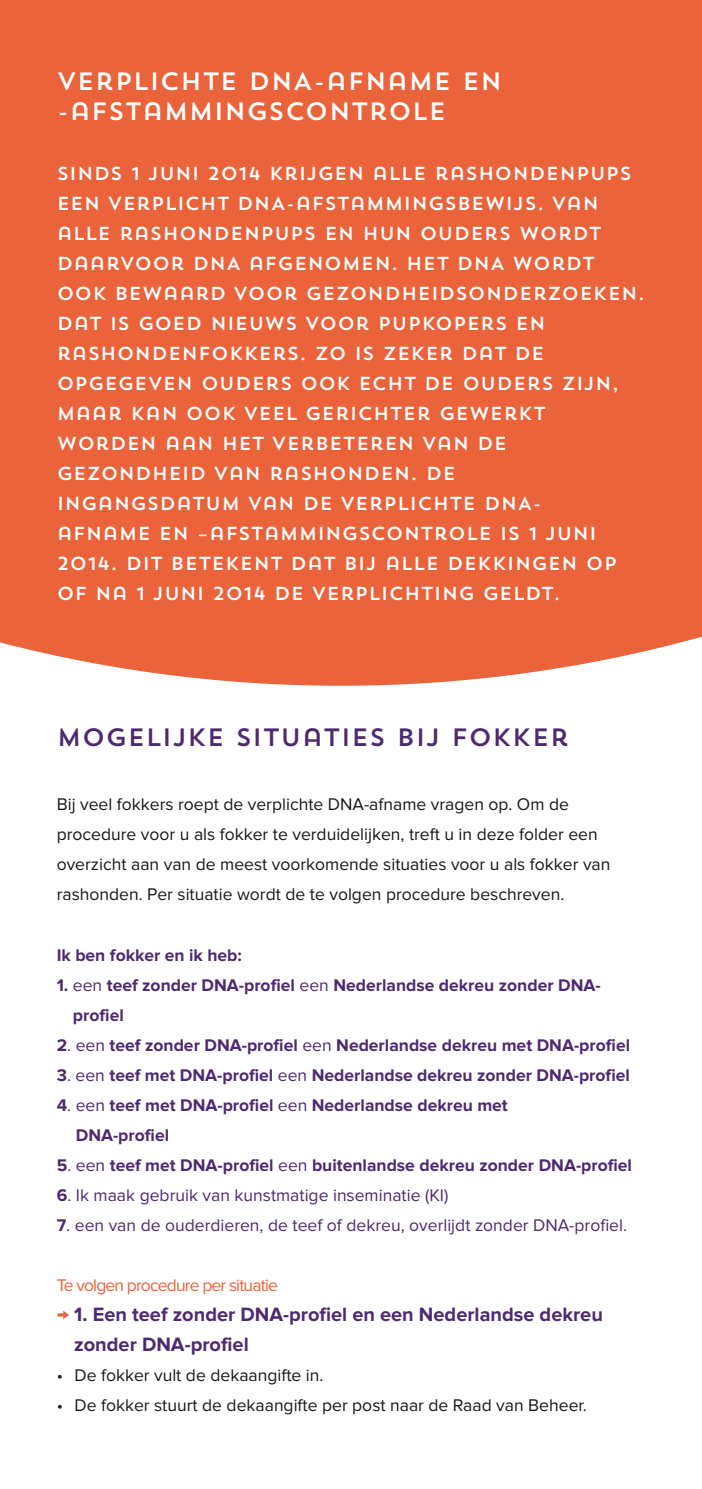
<style>
.page{position:relative;width:702px;height:1489px;background:#fff}
.page>*{position:absolute;margin:0;border:0;box-sizing:border-box;transform-origin:0 0}
.t1{font:25px/30px "Trend Sans One";color:#fff}
.t2{font:25px "Trend Sans One";color:#4e2972}
.t3{font:700 20px/30px "Proxima Nova";color:#4e2972}
.t4{font:18.75px/30px "Trend Sans One";color:#fff}
.t5{font:700 17.5px/30px "Proxima Nova";color:#4e2972}
.t6{font:17.5px/30px "Proxima Nova";color:#1a171c}
.t7{font:17.5px "Proxima Nova";color:#4e2972}
.t8{font:17.5px "Proxima Nova";letter-spacing:-.05em;color:#ea633a}
.s1{font-weight:400}
.s2{font-weight:700}
.s3{font-size:21.25px;color:#ea633a}
</style>
<div class="page">
<div style="left:0;top:0;width:702px;height:799px;background:#ea633a"></div>
<svg style="left:0;top:636px;width:702px;height:163px;fill:#fff"></svg>
<h1 class="t1" style="left:57px;top:65px;width:447px">VERPLICHTE DNA-AFNAME EN -AFSTAMMINGSCONTROLE</h1>
<p class="t4" style="left:57px;top:158px;width:590px">SINDS 1 JUNI 2014 KRIJGEN ALLE RASHONDENPUPS EEN VERPLICHT DNA-AFSTAMMINGSBEWIJS. VAN ALLE RASHONDENPUPS EN HUN OUDERS WORDT DAARVOOR DNA AFGENOMEN. HET DNA WORDT OOK BEWAARD VOOR GEZONDHEIDSONDERZOEKEN.<br>DAT IS GOED NIEUWS VOOR PUPKOPERS EN RASHONDENFOKKERS. ZO IS ZEKER DAT DE OPGEGEVEN OUDERS OOK ECHT DE OUDERS ZIJN, MAAR KAN OOK VEEL GERICHTER GEWERKT WORDEN AAN HET VERBETEREN VAN DE GEZONDHEID VAN RASHONDEN. DE<br>INGANGSDATUM VAN DE VERPLICHTE DNA-<br>AFNAME EN –AFSTAMMINGSCONTROLE IS 1 JUNI 2014. DIT BETEKENT DAT BIJ ALLE DEKKINGEN OP OF NA 1 JUNI 2014 DE VERPLICHTING GELDT.</p>
<h1 class="t2" style="left:57px;top:720px;width:514px">MOGELIJKE SITUATIES BIJ FOKKER</h1>
<p class="t6" style="left:57px;top:789px;width:555px">Bij veel fokkers roept de verplichte DNA-afname vragen op. Om de procedure voor u als fokker te verduidelijken, treft u in deze folder een overzicht aan van de meest voorkomende situaties voor u als fokker van rashonden. Per situatie wordt de te volgen procedure beschreven.</p>
<p class="t5" style="left:57px;top:940px;width:187px">Ik ben fokker en ik heb:</p>
<p class="t5" style="left:73px;top:970px;width:529px;text-indent:-16px">1. <span class="s1">een</span> teef zonder DNA-profiel <span class="s1">een</span> Nederlandse dekreu zonder DNA&shy;profiel</p>
<p class="t5" style="left:57px;top:1030px;width:575px">2<span class="s1">. een</span> teef zonder DNA-profiel <span class="s1">een</span> Nederlandse dekreu met DNA-profiel</p>
<p class="t5" style="left:57px;top:1060px;width:574px">3<span class="s1">. een</span> teef met DNA-profiel <span class="s1">een</span> Nederlandse dekreu zonder DNA-profiel</p>
<p class="t5" style="left:76px;top:1090px;width:433px;text-indent:-19px">4<span class="s1">. een</span> teef met DNA-profiel <span class="s1">een</span> Nederlandse dekreu met<br>DNA-profiel</p>
<p class="t5" style="left:57px;top:1150px;width:577px">5<span class="s1">. een</span> teef met DNA-profiel <span class="s1">een</span> buitenlandse dekreu zonder DNA-profiel</p>
<p class="t7" style="left:57px;top:1184px;width:393px"><span class="s2">6</span>. Ik maak gebruik van kunstmatige inseminatie (KI)</p>
<p class="t7" style="left:57px;top:1214px;width:572px"><span class="s2">7</span>. een van de ouderdieren, de teef of dekreu, overlijdt zonder DNA-profiel.</p>
<p class="t8" style="left:57px;top:1274px;width:223px">Te volgen procedure per situatie</p>
<p class="t3" style="left:74px;top:1299px;width:530px;text-indent:-18px"><span class="s3">→</span> 1. Een teef zonder DNA-profiel en een Nederlandse dekreu zonder DNA-profiel</p>
<p class="t6" style="left:57px;top:1359px;width:268px">• De fokker vult de dekaangifte in.</p>
<p class="t6" style="left:57px;top:1389px;width:531px">• De fokker stuurt de dekaangifte per post naar de Raad van Beheer.</p>
</div>
